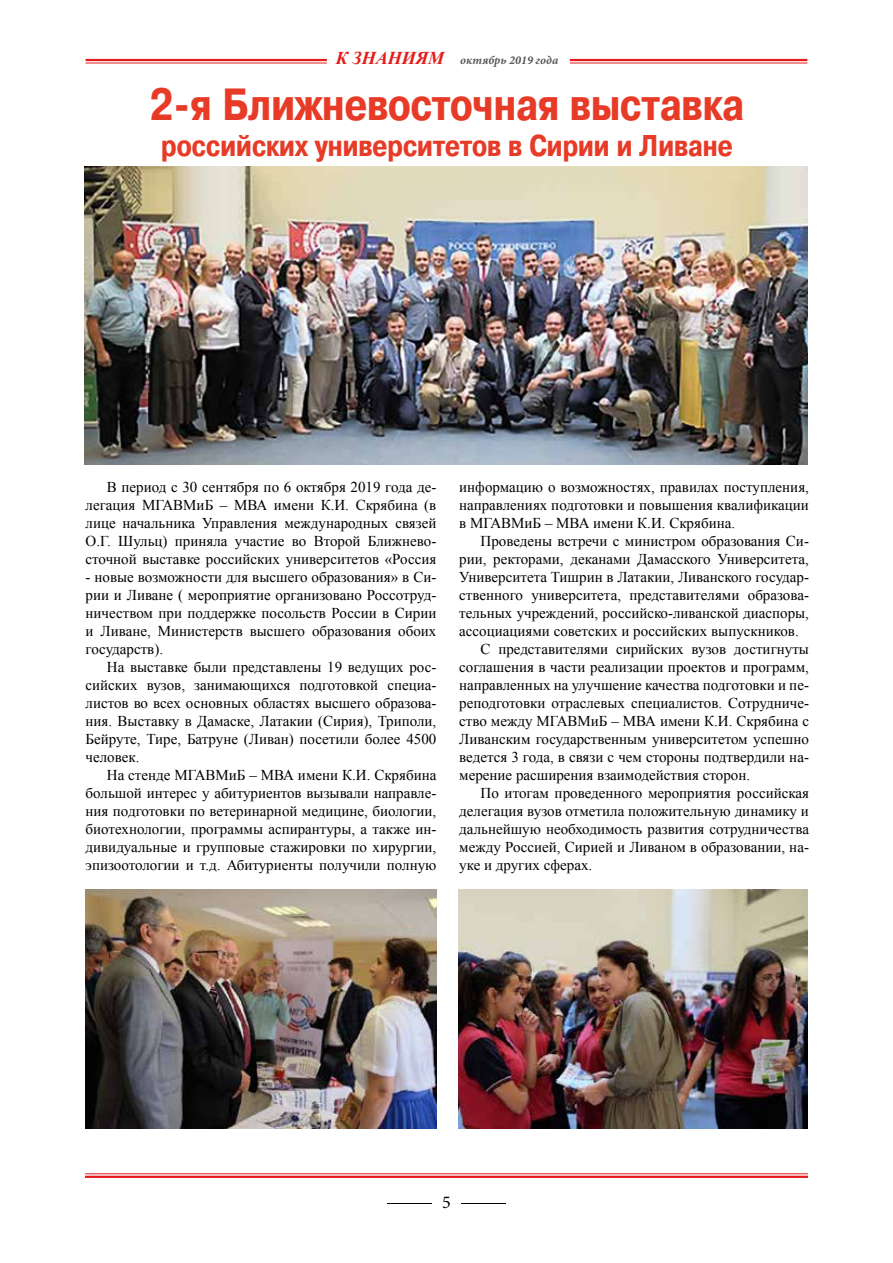
<style>
.page{position:relative;width:893px;height:1263px;background:#fff}
.page>*{position:absolute;margin:0;border:0;box-sizing:border-box;transform-origin:0 0}
.t1{font:700 45px "Pragmatica Cond C";color:#e73b28}
.t2{font:700 30px "Pragmatica Cond C";color:#e73b28}
.t3{font:18px "Minion Pro";color:#000;scale:3 1}
.t4{font:15px/18px "Times New Roman";color:#000;text-align:justify}
.t5{font:italic 700 12px "Minion Pro";color:#575756}
.s1{font-family:"Times New Roman";font-size:18px;color:#e41b18}
</style>
<div class="page">
<hr style="left:85px;top:1176px;width:723px;height:2px;background:#e41b18">
<hr style="left:85px;top:1173px;width:723px;height:1px;background:#e41b18">
<hr style="left:86px;top:59px;width:241px;height:2px;background:#e41b18">
<hr style="left:86px;top:63px;width:241px;height:1px;background:#e41b18">
<hr style="left:570px;top:59px;width:237px;height:2px;background:#e41b18">
<hr style="left:570px;top:63px;width:237px;height:1px;background:#e41b18">
<img style="left:86px;top:889px;width:350px;height:239px">
<img style="left:458px;top:889px;width:350px;height:239px">
<img style="left:84px;top:167px;width:723px;height:298px">
<p class="t5" style="left:336px;top:52px;width:224px"><span class="s1">К ЗНАНИЯМ</span> октябрь 2019 года</p>
<h1 class="t1" style="left:150px;top:79px;width:596px">2-я Ближневосточная выставка</h1>
<h2 class="t2" style="left:161px;top:129px;width:573px">российских университетов в Сирии и Ливане</h2>
<p class="t4" style="left:86px;top:477px;width:352px;text-indent:21px">В период с 30 сентября по 6 октября 2019 года де&shy;легация МГАВМиБ – МВА имени К.И. Скрябина (в лице начальника Управления международных связей О.Г. Шульц) приняла участие во Второй Ближнево&shy;сточной выставке российских университетов «Россия</p>
<p class="t4" style="left:86px;top:567px;width:352px">- новые возможности для высшего образования» в Си&shy;рии и Ливане ( мероприятие организовано Россотруд&shy;ничеством при поддержке посольств России в Сирии и Ливане, Министерств высшего образования обоих государств).</p>
<p class="t4" style="left:86px;top:657px;width:352px;text-indent:21px">На выставке были представлены 19 ведущих рос&shy;сийских вузов, занимающихся подготовкой специа&shy;листов во всех основных областях высшего образова&shy;ния. Выставку в Дамаске, Латакии (Сирия), Триполи, Бейруте, Тире, Батруне (Ливан) посетили более 4500 человек.</p>
<p class="t4" style="left:86px;top:765px;width:352px;text-indent:21px">На стенде МГАВМиБ – МВА имени К.И. Скрябина большой интерес у абитуриентов вызывали направле&shy;ния подготовки по ветеринарной медицине, биологии, биотехнологии, программы аспирантуры, а также ин&shy;дивидуальные и групповые стажировки по хирургии, эпизоотологии и т.д. Абитуриенты получили полную</p>
<p class="t4" style="left:459px;top:477px;width:351px">информацию о возможностях, правилах поступления, направлениях подготовки и повышения квалификации в МГАВМиБ – МВА имени К.И. Скрябина.</p>
<p class="t4" style="left:480px;top:531px;width:330px">Проведены встречи с министром образования Си-</p>
<p class="t4" style="left:459px;top:549px;width:351px">рии, ректорами, деканами Дамасского Университета,</p>
<p class="t4" style="left:459px;top:567px;width:351px">Университета Тишрин в Латакии, Ливанского государ-</p>
<p class="t4" style="left:459px;top:585px;width:351px">ственного университета, представителями образова-</p>
<p class="t4" style="left:459px;top:603px;width:351px">тельных учреждений, российско-ливанской диаспоры,</p>
<p class="t4" style="left:459px;top:621px;width:341px">ассоциациями советских и российских выпускников.</p>
<p class="t4" style="left:480px;top:639px;width:330px">С представителями сирийских вузов достигнуты</p>
<p class="t4" style="left:459px;top:657px;width:351px">соглашения в части реализации проектов и программ,</p>
<p class="t4" style="left:459px;top:675px;width:351px">направленных на улучшение качества подготовки и пе-</p>
<p class="t4" style="left:459px;top:693px;width:351px">реподготовки отраслевых специалистов. Сотрудниче-</p>
<p class="t4" style="left:459px;top:711px;width:351px">ство между МГАВМиБ – МВА имени К.И. Скрябина с</p>
<p class="t4" style="left:459px;top:729px;width:351px">Ливанским государственным университетом успешно</p>
<p class="t4" style="left:459px;top:747px;width:351px">ведется 3 года, в связи с чем стороны подтвердили на-</p>
<p class="t4" style="left:459px;top:765px;width:292px">мерение расширения взаимодействия сторон.</p>
<p class="t4" style="left:480px;top:783px;width:330px">По итогам проведенного мероприятия российская</p>
<p class="t4" style="left:459px;top:801px;width:351px">делегация вузов отметила положительную динамику и</p>
<p class="t4" style="left:459px;top:819px;width:351px">дальнейшую необходимость развития сотрудничества</p>
<p class="t4" style="left:459px;top:837px;width:351px">между Россией, Сирией и Ливаном в образовании, на-</p>
<p class="t4" style="left:459px;top:855px;width:135px">уке и других сферах.</p>
<p class="t3" style="left:384px;top:1190px;width:43px">— 5 —</p>
</div>
